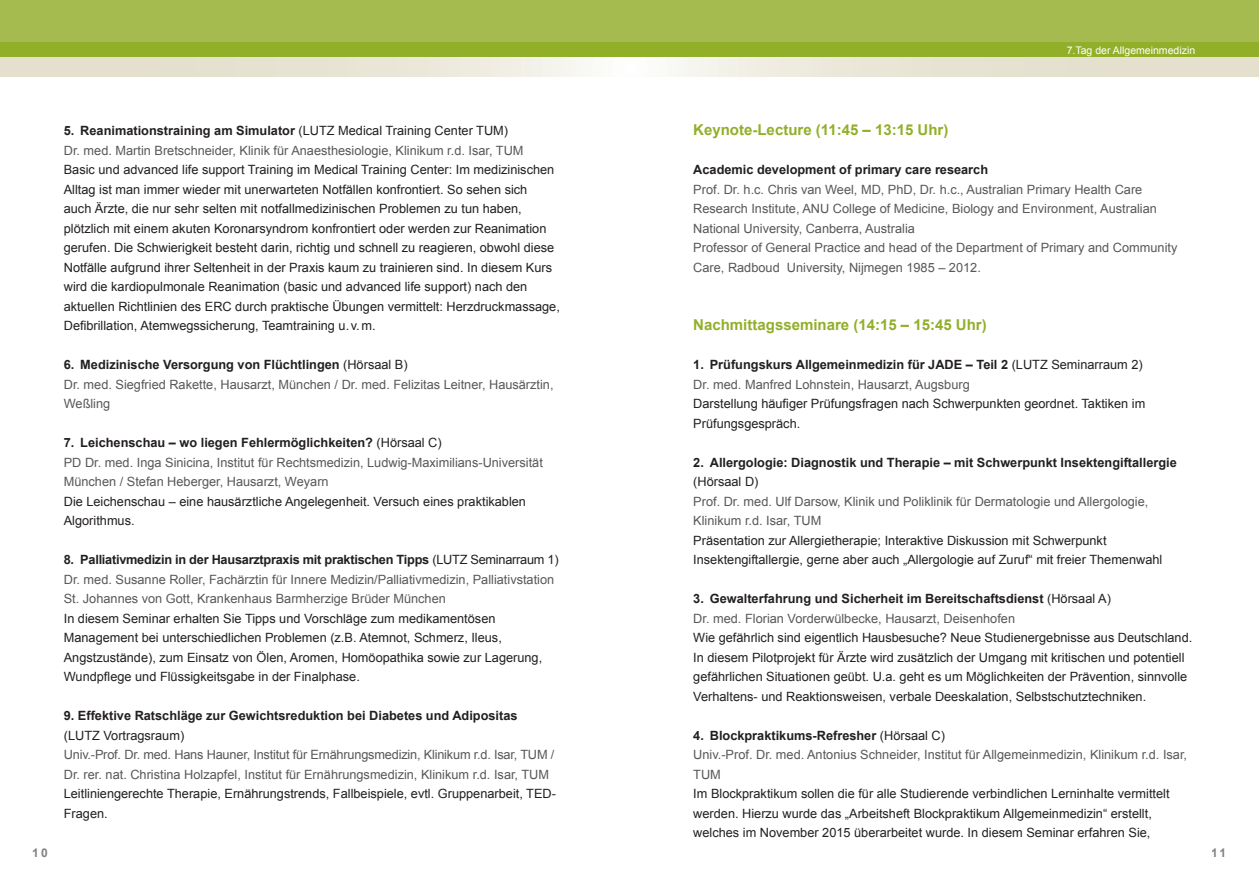
<style>
.page{position:relative;width:1259px;height:893px;background:#fff}
.page>*{position:absolute;margin:0;border:0;box-sizing:border-box;transform-origin:0 0}
.t1{font:700 15px "Arial";color:#92af2a}
.t2{font:12.75px/19.5px "Arial";color:#231f20}
.t3{font:12.75px/19.5px "Arial";color:#57585a}
.t4{font:700 12.75px/19.5px "Arial";color:#231f20}
.t5{font:700 12px "Arial";color:#808285}
.t6{font:10.5px "Arial";color:#fff}
.s1{font-weight:700;color:#231f20}
.s2{color:#231f20}
.s3{font-weight:400}
.s4{font-weight:400;color:#57585a}
</style>
<div class="page">
<div style="left:0;top:57px;width:629px;height:20px;background:linear-gradient(to right,#e0dac4,#f5f4ee)"></div>
<div style="left:0;top:0;width:629px;height:43px;background:#a5bb50"></div>
<div style="left:0;top:43px;width:629px;height:14px;background:#92af2a"></div>
<div style="left:629px;top:57px;width:630px;height:20px;background:linear-gradient(to right,#f5f4ee,#e0dac4)"></div>
<div style="left:629px;top:0;width:630px;height:55px;background:#a5bb50"></div>
<div style="left:629px;top:43px;width:630px;height:14px;background:#92af2a"></div>
<p class="t3" style="left:64px;top:121px;width:461px"><span class="s1">5. Reanimationstraining am Simulator</span> <span class="s2">(LUTZ Medical Training Center TUM)<br></span>Dr. med. Martin Bretschneider, Klinik für Anaesthesiologie, Klinikum r.d. Isar, TUM</p>
<p class="t2" style="left:64px;top:160px;width:498px">Basic und advanced life support Training im Medical Training Center: Im medizinischen Alltag ist man immer wieder mit unerwarteten Notfällen konfrontiert. So sehen sich<br>auch Ärzte, die nur sehr selten mit notfallmedizinischen Problemen zu tun haben, plötzlich mit einem akuten Koronarsyndrom konfrontiert oder werden zur Reanimation gerufen. Die Schwierigkeit besteht darin, richtig und schnell zu reagieren, obwohl diese Notfälle aufgrund ihrer Seltenheit in der Praxis kaum zu trainieren sind. In diesem Kurs wird die kardiopulmonale Reanimation (basic und advanced life support) nach den aktuellen Richtlinien des ERC durch praktische Übungen vermittelt: Herzdruckmassage, Defibrillation, Atemwegssicherung, Teamtraining u. v. m.</p>
<p class="t3" style="left:64px;top:355px;width:491px"><span class="s1">6. Medizinische Versorgung von Flüchtlingen</span> <span class="s2">(Hörsaal B)<br></span>Dr. med. Siegfried Rakette, Hausarzt, München / Dr. med. Felizitas Leitner, Hausärztin,<br>Weßling</p>
<p class="t3" style="left:64px;top:433px;width:480px"><span class="s1">7. Leichenschau – wo liegen Fehlermöglichkeiten?</span> <span class="s2">(Hörsaal C)<br></span>PD Dr. med. Inga Sinicina, Institut für Rechtsmedizin, Ludwig-Maximilians-Universität<br>München / Stefan Heberger, Hausarzt, Weyarn</p>
<p class="t2" style="left:64px;top:492px;width:464px">Die Leichenschau – eine hausärztliche Angelegenheit. Versuch eines praktikablen<br>Algorithmus.</p>
<p class="t3" style="left:64px;top:550px;width:496px"><span class="s1">8. Palliativmedizin in der Hausarztpraxis mit praktischen Tipps</span> <span class="s2">(LUTZ Seminarraum 1)<br></span>Dr. med. Susanne Roller, Fachärztin für Innere Medizin/Palliativmedizin, Palliativstation<br>St. Johannes von Gott, Krankenhaus Barmherzige Brüder München</p>
<p class="t2" style="left:64px;top:609px;width:480px">In diesem Seminar erhalten Sie Tipps und Vorschläge zum medikamentösen Management bei unterschiedlichen Problemen (z.B. Atemnot, Schmerz, Ileus, Angstzustände), zum Einsatz von Ölen, Aromen, Homöopathika sowie zur Lagerung, Wundpflege und Flüssigkeitsgabe in der Finalphase.</p>
<p class="t4" style="left:64px;top:706px;width:455px">9. Effektive Ratschläge zur Gewichtsreduktion bei Diabetes und Adipositas</p>
<p class="t2" style="left:64px;top:726px;width:122px">(LUTZ Vortragsraum)</p>
<p class="t3" style="left:64px;top:745px;width:492px">Univ.-Prof. Dr. med. Hans Hauner, Institut für Ernährungsmedizin, Klinikum r.d. Isar, TUM /<br>Dr. rer. nat. Christina Holzapfel, Institut für Ernährungsmedizin, Klinikum r.d. Isar, TUM</p>
<p class="t2" style="left:64px;top:784px;width:494px">Leitliniengerechte Therapie, Ernährungstrends, Fallbeispiele, evtl. Gruppenarbeit, TED-<br>Fragen.</p>
<p class="t6" style="left:1066px;top:43px;width:130px">7.Tag der Allgemeinmedizin</p>
<p class="t1" style="left:693px;top:120px;width:257px">Keynote-Lecture (11:45 – 13:15 Uhr)</p>
<p class="t4" style="left:693px;top:161px;width:296px">Academic development of primary care research</p>
<p class="t3" style="left:693px;top:180px;width:485px">Prof. Dr. h.c. Chris van Weel, MD, PhD, Dr. h.c., Australian Primary Health Care Research Institute, ANU College of Medicine, Biology and Environment, Australian National University, Canberra, Australia<br>Professor of General Practice and head of the Department of Primary and Community Care, Radboud University, Nijmegen 1985 – 2012.</p>
<p class="t1" style="left:693px;top:315px;width:295px">Nachmittagsseminare (14:15 – 15:45 Uhr)</p>
<p class="t4" style="left:693px;top:356px;width:451px">1. Prüfungskurs Allgemeinmedizin für JADE – Teil 2 <span class="s3">(LUTZ Seminarraum 2)<br></span><span class="s4">Dr. med. Manfred Lohnstein, Hausarzt, Augsburg</span></p>
<p class="t2" style="left:693px;top:394px;width:453px">Darstellung häufiger Prüfungsfragen nach Schwerpunkten geordnet. Taktiken im<br>Prüfungsgespräch.</p>
<p class="t4" style="left:693px;top:453px;width:485px">2. Allergologie: Diagnostik und Therapie – mit Schwerpunkt Insektengiftallergie</p>
<p class="t2" style="left:693px;top:472px;width:67px">(Hörsaal D)</p>
<p class="t3" style="left:693px;top:492px;width:456px">Prof. Dr. med. Ulf Darsow, Klinik und Poliklinik für Dermatologie und Allergologie,<br>Klinikum r.d. Isar, TUM</p>
<p class="t2" style="left:693px;top:531px;width:470px">Präsentation zur Allergietherapie; Interaktive Diskussion mit Schwerpunkt<br>Insektengiftallergie, gerne aber auch „Allergologie auf Zuruf“ mit freier Themenwahl</p>
<p class="t4" style="left:693px;top:590px;width:419px">3. Gewalterfahrung und Sicherheit im Bereitschaftsdienst <span class="s3">(Hörsaal A)<br></span><span class="s4">Dr. med. Florian Vorderwülbecke, Hausarzt, Deisenhofen</span></p>
<p class="t2" style="left:693px;top:628px;width:500px">Wie gefährlich sind eigentlich Hausbesuche? Neue Studienergebnisse aus Deutschland.<br>In diesem Pilotprojekt für Ärzte wird zusätzlich der Umgang mit kritischen und potentiell gefährlichen Situationen geübt. U.a. geht es um Möglichkeiten der Prävention, sinnvolle Verhaltens- und Reaktionsweisen, verbale Deeskalation, Selbstschutztechniken.</p>
<p class="t3" style="left:693px;top:726px;width:495px"><span class="s1">4. Blockpraktikums-Refresher</span> <span class="s2">(Hörsaal C)<br></span>Univ.-Prof. Dr. med. Antonius Schneider, Institut für Allgemeinmedizin, Klinikum r.d. Isar,<br>TUM</p>
<p class="t2" style="left:693px;top:784px;width:478px">Im Blockpraktikum sollen die für alle Studierende verbindlichen Lerninhalte vermittelt werden. Hierzu wurde das „Arbeitsheft Blockpraktikum Allgemeinmedizin“ erstellt, welches im November 2015 überarbeitet wurde. In diesem Seminar erfahren Sie,</p>
<p class="t5" style="left:32px;top:845px;width:17px">10</p>
<p class="t5" style="left:1211px;top:845px;width:17px">11</p>
</div>
